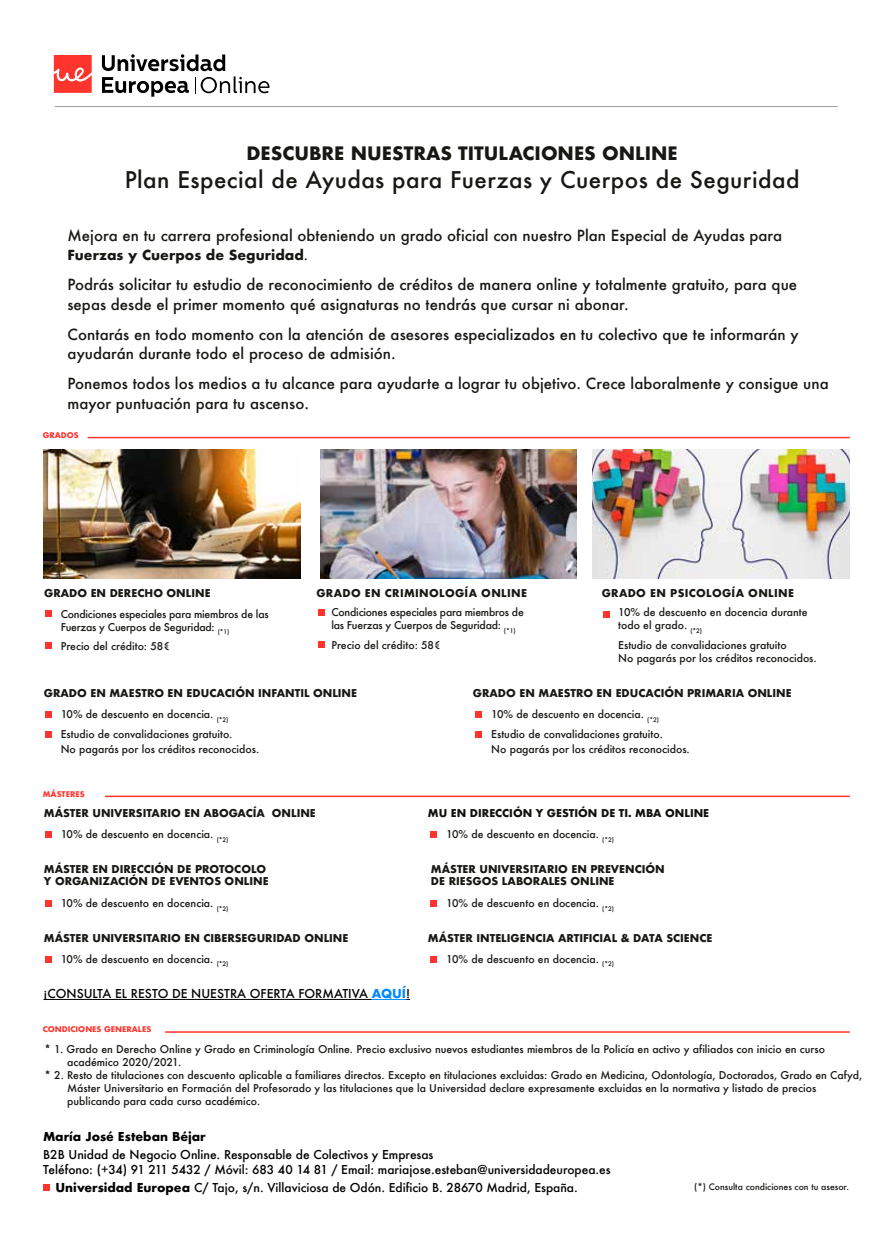
<style>
.page{position:relative;width:893px;height:1234px;background:#fff}
.page>*{position:absolute;margin:0;border:0;box-sizing:border-box;transform-origin:0 0}
.t1{font:500 22.5px "Futura";letter-spacing:.02em;color:#171714}
.t2{font:700 18px "Futura";color:#171714}
.t3{font:500 15px/19.5px "Futura";letter-spacing:.005em;color:#171714}
.t4{font:700 13.5px "Futura";letter-spacing:.005em;color:#171714}
.t5{font:500 12px/15px "Futura";color:#000}
.t6{font:700 12px "Futura";color:#000}
.t7{font:500 10.5px/19.5px "Futura";color:#171714}
.t8{font:700 10.5px/12px "Futura";color:#171714}
.t9{font:500 10.5px/13px "Futura";letter-spacing:-.02em;color:#171714}
.t10{font:700 10.5px "Futura";letter-spacing:.03em;color:#171714}
.t11{font:700 10.5px "Futura";color:#10100c}
.t12{font:500 8.7px "Futura";color:#171714}
.t13{font:700 7.65px "Futura";color:#ff352d}
.s1{font-weight:500}
.s2{font-weight:700;color:#008aff}
.s3{font-weight:700}
</style>
<div class="page">
<svg style="left:54px;top:55px;width:38px;height:38px"></svg>
<svg style="left:102px;top:54px;width:167px;height:43px"></svg>
<svg style="left:44px;top:1184px;width:6px;height:5px"></svg>
<img style="left:44px;top:449px;width:256px;height:129px">
<img style="left:593px;top:449px;width:256px;height:129px">
<img style="left:320px;top:449px;width:257px;height:129px">
<hr style="left:88px;top:436px;width:762px;height:2px;background:#ff352d">
<hr style="left:105px;top:795px;width:745px;height:1px;background:#ff352d">
<hr style="left:165px;top:1030px;width:685px;height:2px;background:#ff352d">
<svg style="left:45px;top:642px;width:6px;height:6px"></svg>
<svg style="left:45px;top:610px;width:6px;height:6px"></svg>
<svg style="left:45px;top:731px;width:6px;height:5px"></svg>
<svg style="left:45px;top:711px;width:6px;height:6px"></svg>
<svg style="left:476px;top:731px;width:6px;height:5px"></svg>
<svg style="left:476px;top:711px;width:6px;height:6px"></svg>
<svg style="left:318px;top:641px;width:6px;height:6px"></svg>
<svg style="left:318px;top:610px;width:6px;height:6px"></svg>
<svg style="left:603px;top:611px;width:6px;height:6px"></svg>
<hr style="left:55px;top:106px;width:783px;height:1px;background:#9b9b9b">
<svg style="left:45px;top:831px;width:6px;height:6px"></svg>
<svg style="left:430px;top:831px;width:6px;height:6px"></svg>
<svg style="left:45px;top:900px;width:6px;height:6px"></svg>
<svg style="left:430px;top:900px;width:6px;height:6px"></svg>
<svg style="left:45px;top:956px;width:6px;height:6px"></svg>
<svg style="left:430px;top:956px;width:6px;height:6px"></svg>
<hr style="left:44px;top:998px;width:328px;height:1px;background:#000">
<hr style="left:372px;top:998px;width:34px;height:1px;background:#008aff">
<h2 class="t2" style="left:246px;top:140px;width:433px">DESCUBRE NUESTRAS TITULACIONES ONLINE</h2>
<h1 class="t1" style="left:125px;top:164px;width:676px">Plan Especial de Ayudas para Fuerzas y Cuerpos de Seguridad</h1>
<h3 class="t3" style="left:68px;top:225px;width:716px">Mejora en tu carrera profesional obteniendo un grado oficial con nuestro Plan Especial de Ayudas para</h3>
<p class="t4" style="left:68px;top:245px;width:242px">Fuerzas y Cuerpos de Seguridad<span class="s1">.</span></p>
<h3 class="t3" style="left:68px;top:274px;width:731px">Podrás solicitar tu estudio de reconocimiento de créditos de manera online y totalmente gratuito, para que sepas desde el primer momento qué asignaturas no tendrás que cursar ni abonar.</h3>
<h3 class="t3" style="left:68px;top:324px;width:733px">Contarás en todo momento con la atención de asesores especializados en tu colectivo que te informarán y ayudarán durante todo el proceso de admisión.</h3>
<h3 class="t3" style="left:68px;top:373px;width:763px">Ponemos todos los medios a tu alcance para ayudarte a lograr tu objetivo. Crece laboralmente y consigue una mayor puntuación para tu ascenso.</h3>
<p class="t13" style="left:43px;top:429px;width:38px">GRADOS</p>
<p class="t8" style="left:44px;top:586px;width:168px">GRADO EN DERECHO ONLINE</p>
<p class="t9" style="left:61px;top:606px;width:210px">Condiciones especiales para miembros de las<br>Fuerzas y Cuerpos de Seguridad: <sub>(*1)</sub></p>
<p class="t7" style="left:61px;top:636px;width:111px">Precio del crédito: 58€</p>
<p class="t10" style="left:316px;top:585px;width:212px">GRADO EN CRIMINOLOGÍA ONLINE</p>
<p class="t9" style="left:331px;top:605px;width:194px">Condiciones especiales para miembros de las Fuerzas y Cuerpos de Seguridad: <sub>(*1)</sub></p>
<p class="t7" style="left:331px;top:635px;width:111px">Precio del crédito: 58€</p>
<p class="t10" style="left:602px;top:585px;width:194px">GRADO EN PSICOLOGÍA ONLINE</p>
<p class="t7" style="left:618px;top:605px;width:191px;line-height:13px">10% de descuento en docencia durante todo el grado. <sub>(*2)</sub></p>
<p class="t7" style="left:618px;top:638px;width:200px;line-height:13px">Estudio de convalidaciones gratuito<br>No pagarás por los créditos reconocidos.</p>
<p class="t8" style="left:44px;top:687px;width:315px">GRADO EN MAESTRO EN EDUCACIÓN INFANTIL ONLINE</p>
<p class="t8" style="left:473px;top:687px;width:320px">GRADO EN MAESTRO EN EDUCACIÓN PRIMARIA ONLINE</p>
<p class="t7" style="left:61px;top:704px;width:173px">10% de descuento en docencia. <sub>(*2)<br></sub>Estudio de convalidaciones gratuito.</p>
<p class="t7" style="left:61px;top:738px;width:200px">No pagarás por los créditos reconocidos.</p>
<p class="t13" style="left:43px;top:788px;width:44px">MÁSTERES</p>
<p class="t8" style="left:44px;top:807px;width:274px">MÁSTER UNIVERSITARIO EN ABOGACÍA ONLINE</p>
<p class="t7" style="left:491px;top:704px;width:173px">10% de descuento en docencia. <sub>(*2)<br></sub>Estudio de convalidaciones gratuito.</p>
<p class="t7" style="left:491px;top:738px;width:200px">No pagarás por los créditos reconocidos.</p>
<p class="t11" style="left:428px;top:805px;width:283px">MU EN DIRECCIÓN Y GESTIÓN DE TI. MBA ONLINE</p>
<p class="t7" style="left:61px;top:824px;width:169px">10% de descuento en docencia. <sub>(*2)</sub></p>
<p class="t7" style="left:446px;top:824px;width:169px">10% de descuento en docencia. <sub>(*2)</sub></p>
<p class="t8" style="left:44px;top:862px;width:226px">MÁSTER EN DIRECCIÓN DE PROTOCOLO<br>Y ORGANIZACIÓN DE EVENTOS ONLINE</p>
<p class="t8" style="left:431px;top:862px;width:235px">MÁSTER UNIVERSITARIO EN PREVENCIÓN<br>DE RIESGOS LABORALES ONLINE</p>
<p class="t7" style="left:61px;top:893px;width:169px">10% de descuento en docencia. <sub>(*2)</sub></p>
<p class="t7" style="left:446px;top:893px;width:169px">10% de descuento en docencia. <sub>(*2)</sub></p>
<p class="t8" style="left:44px;top:931px;width:306px">MÁSTER UNIVERSITARIO EN CIBERSEGURIDAD ONLINE</p>
<p class="t8" style="left:428px;top:931px;width:286px">MÁSTER INTELIGENCIA ARTIFICIAL &amp; DATA SCIENCE</p>
<p class="t7" style="left:61px;top:948px;width:169px">10% de descuento en docencia. <sub>(*2)</sub></p>
<p class="t7" style="left:446px;top:948px;width:169px">10% de descuento en docencia. <sub>(*2)</sub></p>
<p class="t5" style="left:44px;top:985px;width:368px">¡CONSULTA EL RESTO DE NUESTRA OFERTA FORMATIVA <span class="s2">AQUÍ</span>!</p>
<p class="t13" style="left:43px;top:1023px;width:110px">CONDICIONES GENERALES</p>
<p class="t7" style="left:44px;top:1039px;width:782px">* 1. Grado en Derecho Online y Grado en Criminología Online. Precio exclusivo nuevos estudiantes miembros de la Policía en activo y afiliados con inicio en curso</p>
<p class="t7" style="left:67px;top:1052px;width:116px">académico 2020/2021.</p>
<p class="t7" style="left:44px;top:1065px;width:819px">* 2. Resto de titulaciones con descuento aplicable a familiares directos. Excepto en titulaciones excluidas: Grado en Medicina, Odontología, Doctorados, Grado en Cafyd,</p>
<p class="t7" style="left:67px;top:1078px;width:751px">Máster Universitario en Formación del Profesorado y las titulaciones que la Universidad declare expresamente excluidas en la normativa y listado de precios</p>
<p class="t7" style="left:67px;top:1091px;width:195px">publicando para cada curso académico.</p>
<p class="t6" style="left:43px;top:1127px;width:164px">María José Esteban Béjar</p>
<p class="t5" style="left:43px;top:1146px;width:569px">B2B Unidad de Negocio Online. Responsable de Colectivos y Empresas<br>Teléfono: (+34) 91 211 5432 / Móvil: 683 40 14 81 / Email: mariajose.esteban@universidadeuropea.es</p>
<p class="t5" style="left:55px;top:1179px;width:524px"><span class="s3">Universidad Europea</span> C/ Tajo, s/n. Villaviciosa de Odón. Edificio B. 28670 Madrid, España.</p>
<p class="t12" style="left:694px;top:1180px;width:156px">(*) Consulta condiciones con tu asesor.</p>
</div>
